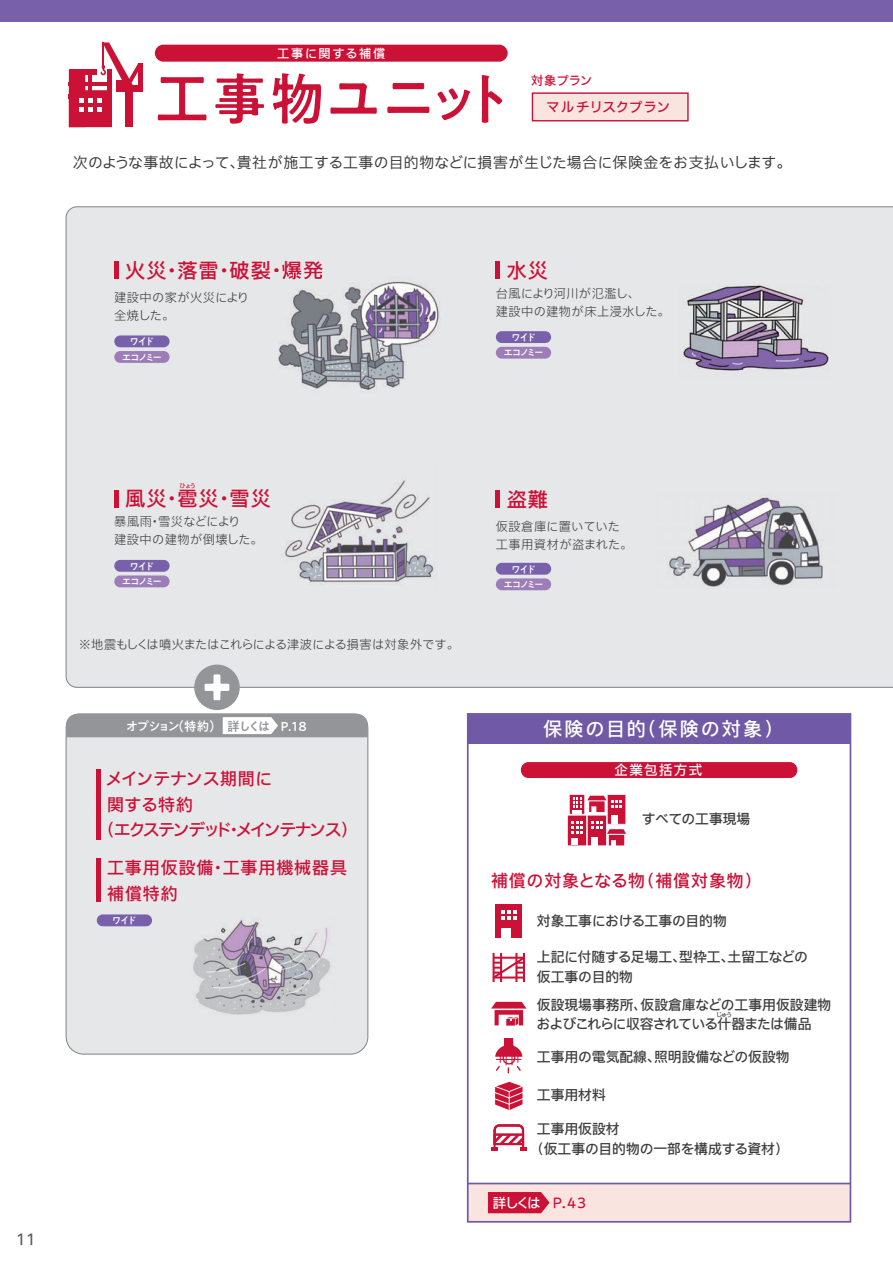
<style>
.page{position:relative;width:893px;height:1263px;background:#fff}
.page>*{position:absolute;margin:0;border:0;box-sizing:border-box;transform-origin:0 0}
.t1{font:500 56.1px "PA1 Gothic Std";letter-spacing:.01em;color:#cb1136}
.t2{font:500 20.25px "Iwa UCDA Goth Std";letter-spacing:.055em;color:#cb1136}
.t3{font:500 19.2px "Iwa UCDA Goth Std";letter-spacing:.1em;color:#fff}
.t4{font:500 16.95px/25.5px "Iwa UCDA Goth Std";letter-spacing:.055em;color:#cb1136}
.t5{font:500 16.95px "Iwa UCDA Goth Std";letter-spacing:-.14em;color:#cb1136}
.t6{font:500 16.95px "Iwa UCDA Goth Std";letter-spacing:.045em;color:#cb1136}
.t7{font:500 16.95px "Iwa UCDA Goth Std";letter-spacing:-.005em;color:#cb1136}
.t8{font:500 16.95px "Iwa UCDA Goth Std";letter-spacing:.025em;color:#cb1136}
.t9{font:100 14.85px "Iwa UCDA Goth Std";letter-spacing:.025em;color:#3e3e3f}
.t10{font:500 14.85px "Iwa UCDA Goth Std";color:#57585a}
.t11{font:500 13.8px/19.6px "Iwa UCDA Goth Std";color:#3e3e3f}
.t12{font:500 13.5px "Iwa UCDA Goth Std";letter-spacing:.1em;color:#fff}
.t13{font:500 13.5px "Iwa UCDA Goth Std";color:#cb1136}
.t14{font:500 12.6px "PA1 Gothic Std";letter-spacing:-.15em;color:#fff}
.t15{font:500 12.6px "PA1 Gothic Std";letter-spacing:-.17em;color:#939598}
.t16{font:300 12.15px/18px "Iwa UCDA Goth Std";letter-spacing:.025em;color:#3e3e3f}
.t17{font:300 12.15px "Iwa UCDA Goth Std";letter-spacing:-.015em;color:#3e3e3f}
.t18{font:500 12.15px "Iwa UCDA Goth Std";letter-spacing:.135em;color:#fff}
.t19{font:500 12.15px "Iwa UCDA Goth Std";letter-spacing:.005em;color:#cb1136}
.t20{font:500 9.6px/15.6px "PA1 Gothic Std";letter-spacing:-.19em;color:#fff;text-align:center}
.t21{font:500 6px "Iwa UCDA Goth Std";color:#cb1136}
.t22{font:500 6px "Iwa UCDA Goth Std";color:#3e3e3f}
.s1{color:#fff}
.s2{color:#cb1136}
</style>
<div class="page">
<div style="left:66px;top:207px;width:827px;height:480px;background:#e6e7e9"></div>
<div style="left:468px;top:1183px;width:382px;height:39px;background:#f9e4df"></div>
<svg style="left:488px;top:1192px;width:62px;height:21px"></svg>
<hr style="left:468px;top:1183px;width:382px;height:1px;background:#7059a5">
<div style="left:468px;top:714px;width:382px;height:30px;background:#7059a5"></div>
<div style="left:0;top:0;width:893px;height:21px;background:#7960aa"></div>
<div style="left:114px;top:335px;width:56px;height:12px;background:#7960aa;border-radius:6px"></div>
<div style="left:114px;top:351px;width:56px;height:12px;background:#9d7db8;border-radius:6px"></div>
<div style="left:114px;top:261px;width:5px;height:18px;background:#cb1136"></div>
<div style="left:496px;top:563px;width:55px;height:12px;background:#7960aa;border-radius:6px"></div>
<div style="left:496px;top:578px;width:55px;height:12px;background:#9d7db8;border-radius:6px"></div>
<hr style="left:496px;top:490px;width:4px;height:18px;background:#cb1136">
<div style="left:114px;top:560px;width:56px;height:12px;background:#7960aa;border-radius:6px"></div>
<div style="left:114px;top:575px;width:56px;height:12px;background:#9d7db8;border-radius:6px"></div>
<div style="left:114px;top:490px;width:5px;height:18px;background:#cb1136"></div>
<div style="left:496px;top:331px;width:55px;height:12px;background:#7960aa;border-radius:6px"></div>
<div style="left:496px;top:347px;width:55px;height:12px;background:#9d7db8;border-radius:6px"></div>
<hr style="left:496px;top:261px;width:4px;height:18px;background:#cb1136">
<div style="left:495px;top:904px;width:27px;height:34px;background:#cb1136"></div>
<svg style="left:501px;top:910px;width:16px;height:9px"></svg>
<div style="left:501px;top:929px;width:9px;height:9px;background:#fff"></div>
<hr style="left:493px;top:953px;width:2px;height:29px;background:#cb1136">
<hr style="left:500px;top:953px;width:2px;height:29px;background:#cb1136">
<hr style="left:515px;top:953px;width:2px;height:29px;background:#cb1136">
<hr style="left:523px;top:953px;width:2px;height:29px;background:#cb1136">
<svg style="left:492px;top:955px;width:31px;height:25px"></svg>
<svg style="left:495px;top:1038px;width:27px;height:35px"></svg>
<svg style="left:494px;top:1081px;width:29px;height:30px"></svg>
<svg style="left:491px;top:1124px;width:35px;height:27px"></svg>
<hr style="left:495px;top:1133px;width:28px;height:2px;background:#cb1136">
<svg style="left:491px;top:1002px;width:36px;height:24px"></svg>
<div style="left:66px;top:737px;width:302px;height:318px;background:#e6e7e9"></div>
<div style="left:521px;top:762px;width:276px;height:16px;background:#cb1136;border-radius:8px"></div>
<div style="left:467px;top:713px;width:384px;height:509px;border:2px solid #7059a5"></div>
<svg style="left:567px;top:794px;width:59px;height:52px"></svg>
<svg style="left:66px;top:664px;width:302px;height:73px"></svg>
<hr style="left:97px;top:858px;width:4px;height:44px;background:#cb1136">
<hr style="left:97px;top:769px;width:4px;height:70px;background:#cb1136">
<div style="left:97px;top:914px;width:55px;height:12px;background:#7960aa;border-radius:6px"></div>
<div style="left:532px;top:93px;width:156px;height:28px;background:#f9e4df"></div>
<div style="left:532px;top:92px;width:157px;height:29px;border:1px solid #cb1136"></div>
<div style="left:155px;top:45px;width:353px;height:17px;background:#cb1136;border-radius:9px"></div>
<svg style="left:69px;top:42px;width:73px;height:85px"></svg>
<img style="left:188px;top:912px;width:147px;height:112px">
<img style="left:268px;top:272px;width:179px;height:121px">
<img style="left:268px;top:272px;width:55px;height:7px">
<img style="left:275px;top:465px;width:162px;height:130px">
<img style="left:678px;top:283px;width:153px;height:96px">
<div style="left:802px;top:263px;width:38px;height:23px;background:#e6e7e9"></div>
<img style="left:655px;top:488px;width:181px;height:100px">
<p class="t18" style="left:277px;top:45px;width:110px">工事に関する補償</p>
<h1 class="t1" style="left:155px;top:66px;width:363px">工事物ユニット</h1>
<p class="t9" style="left:73px;top:151px;width:720px">次のような事故によって、貴社が施工する工事の目的物などに損害が生じた場合に保険金をお支払いします。</p>
<p class="t19" style="left:531px;top:72px;width:63px">対象プラン</p>
<p class="t13" style="left:546px;top:97px;width:126px">マルチリスクプラン</p>
<h2 class="t2" style="left:125px;top:255px;width:200px">火災・落雷・破裂・爆発</h2>
<p class="t16" style="left:114px;top:288px;width:136px">建設中の家が火災により全焼した。</p>
<p class="t20" style="left:122px;top:335px;width:42px">ワイド<br>エコノミー</p>
<h2 class="t2" style="left:507px;top:255px;width:43px">水災</h2>
<p class="t16" style="left:496px;top:283px;width:175px">台風により河川が氾濫し、<br>建設中の建物が床上浸水した。</p>
<p class="t20" style="left:503px;top:330px;width:42px">ワイド<br>エコノミー</p>
<p class="t10" style="left:16px;top:1229px;width:21px">11</p>
<p class="t21" style="left:180px;top:481px;width:18px">ひょう</p>
<h2 class="t2" style="left:125px;top:484px;width:147px">風災・雹災・雪災</h2>
<p class="t16" style="left:114px;top:512px;width:150px">暴風雨・雪災などにより<br>建設中の建物が倒壊した。</p>
<p class="t20" style="left:122px;top:559px;width:42px">ワイド<br>エコノミー</p>
<p class="t17" style="left:79px;top:636px;width:382px">※地震もしくは噴火またはこれらによる津波による損害は対象外です。</p>
<p class="t14" style="left:126px;top:718px;width:143px">オプション（特約）　　　　</p>
<p class="t15" style="left:227px;top:718px;width:81px">詳しくは <span class="s1">P.18</span></p>
<p class="t7" style="left:105px;top:766px;width:169px">メインテナンス期間に</p>
<p class="t8" style="left:107px;top:792px;width:88px">関する特約</p>
<p class="t5" style="left:98px;top:817px;width:261px">（エクステンデッド・メインテナンス）</p>
<p class="t4" style="left:107px;top:854px;width:242px">工事用仮設備・工事用機械器具補償特約</p>
<p class="t20" style="left:112px;top:913px;width:26px">ワイド</p>
<h2 class="t2" style="left:507px;top:484px;width:43px">盗難</h2>
<p class="t16" style="left:496px;top:517px;width:138px">仮設倉庫に置いていた工事用資材が盗まれた。</p>
<p class="t20" style="left:503px;top:562px;width:42px">ワイド<br>エコノミー</p>
<h3 class="t3" style="left:543px;top:714px;width:241px">保険の目的（保険の対象）</h3>
<p class="t12" style="left:615px;top:760px;width:89px">企業包括方式</p>
<p class="t11" style="left:642px;top:808px;width:110px">すべての工事現場</p>
<p class="t6" style="left:491px;top:868px;width:272px">補償の対象となる物（補償対象物）</p>
<p class="t11" style="left:537px;top:910px;width:192px">対象工事における工事の目的物</p>
<p class="t11" style="left:537px;top:946px;width:273px">上記に付随する足場工、型枠工、土留工などの仮工事の目的物</p>
<p class="t11" style="left:537px;top:994px;width:296px">仮設現場事務所､仮設倉庫などの工事用仮設建物およびこれらに収容されている什器または備品</p>
<p class="t22" style="left:716px;top:1010px;width:18px">じゅう</p>
<p class="t11" style="left:537px;top:1046px;width:254px">工事用の電気配線、照明設備などの仮設物</p>
<p class="t11" style="left:537px;top:1084px;width:71px">工事用材料</p>
<p class="t11" style="left:530px;top:1118px;width:260px;text-indent:7px">工事用仮設材<br>（仮工事の目的物の一部を構成する資材）</p>
<p class="t12" style="left:493px;top:1192px;width:95px">詳しくは <span class="s2">P.43</span></p>
<p class="t13" style="left:484px;top:1193px;width:57px">　　　　</p>
</div>
